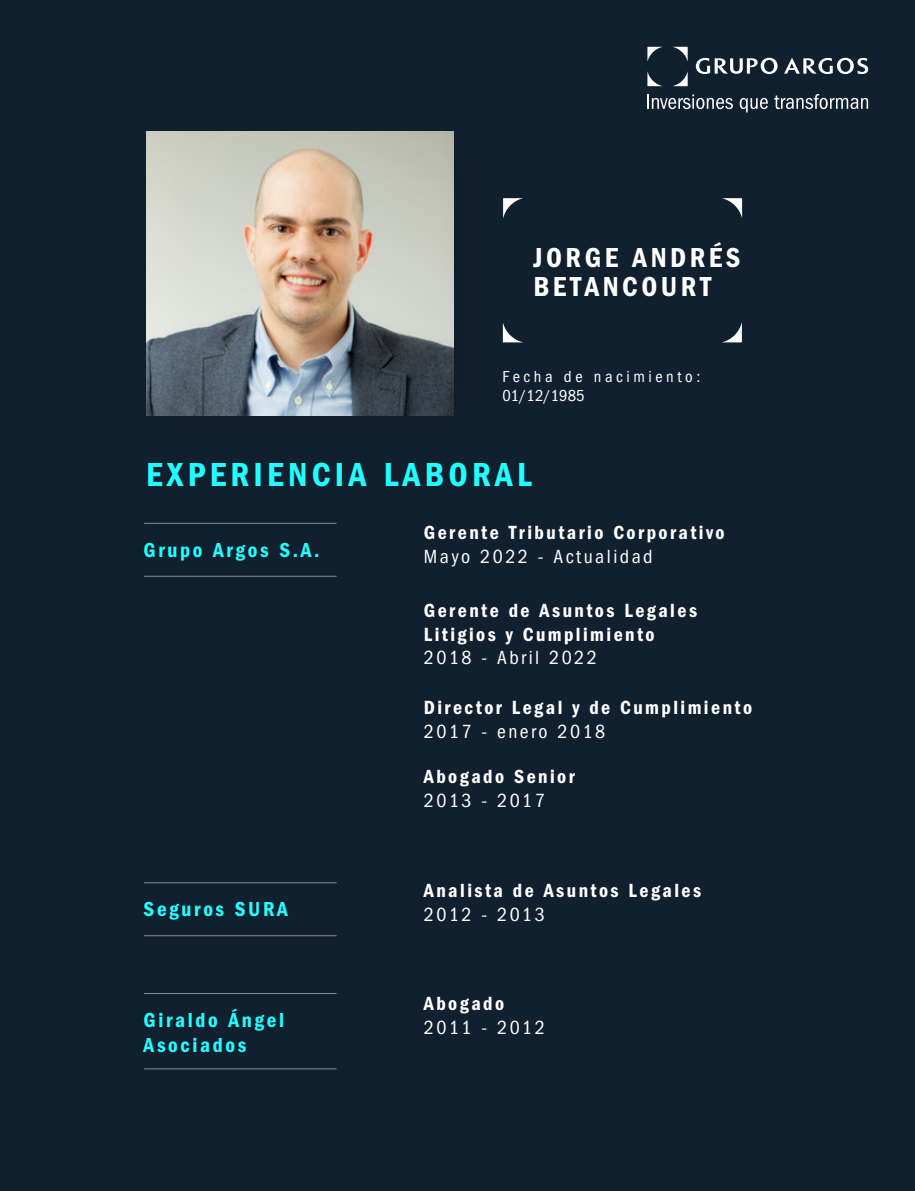
<style>
.page{position:relative;width:915px;height:1191px;background:#fff}
.page>*{position:absolute;margin:0;border:0;box-sizing:border-box;transform-origin:0 0}
.t1{font:34.5px "ITC Franklin Gothic Std Dm Cd";letter-spacing:.125em;color:#20ffff}
.t2{font:28.5px/28.5px "ITC Franklin Gothic Std Dm Cd";letter-spacing:.125em;color:#fff}
.t3{font:21px/25.2px "ITC Franklin Gothic Std Dm Cd";letter-spacing:.125em;color:#20ffff}
.t4{font:19.8px/23.7px "ITC Franklin Gothic Std Dm Cd";letter-spacing:.125em;color:#fff}
.t5{font:condensed 19.8px "ITC Franklin Gothic Std";letter-spacing:.125em;color:#fff}
.t6{font:condensed 16.5px/18.8px "ITC Franklin Gothic Std";letter-spacing:.215em;color:#fff}
</style>
<div class="page">
<div style="left:0;top:0;width:914px;height:1191px;background:#11202f"></div>
<svg style="left:673px;top:47px;width:14px;height:13px"></svg>
<svg style="left:647px;top:47px;width:15px;height:15px"></svg>
<svg style="left:673px;top:73px;width:14px;height:13px"></svg>
<svg style="left:647px;top:71px;width:15px;height:15px"></svg>
<svg style="left:695px;top:58px;width:172px;height:16px"></svg>
<svg style="left:647px;top:94px;width:85px;height:15px"></svg>
<svg style="left:739px;top:98px;width:28px;height:14px"></svg>
<svg style="left:774px;top:94px;width:93px;height:15px"></svg>
<svg style="left:722px;top:198px;width:19px;height:17px"></svg>
<svg style="left:723px;top:325px;width:18px;height:17px"></svg>
<svg style="left:502px;top:322px;width:20px;height:20px"></svg>
<svg style="left:503px;top:198px;width:20px;height:21px"></svg>
<hr style="left:144px;top:576px;width:192px;height:1px;background:#fff">
<hr style="left:144px;top:523px;width:192px;height:1px;background:#fff">
<hr style="left:144px;top:935px;width:192px;height:1px;background:#fff">
<hr style="left:144px;top:882px;width:192px;height:1px;background:#fff">
<hr style="left:144px;top:1068px;width:192px;height:1px;background:#fff">
<hr style="left:144px;top:993px;width:192px;height:1px;background:#fff">
<img style="left:146px;top:131px;width:307px;height:284px">
<h2 class="t2" style="left:533px;top:244px;width:208px">JORGE ANDRÉS<br>BETANCOURT</h2>
<p class="t6" style="left:502px;top:367px;width:199px">Fecha de nacimiento:<br>01/12/1985</p>
<h1 class="t1" style="left:146px;top:455px;width:387px">EXPERIENCIA LABORAL</h1>
<p class="t3" style="left:144px;top:537px;width:177px">Grupo Argos S.A.</p>
<p class="t3" style="left:144px;top:896px;width:146px">Seguros SURA</p>
<p class="t3" style="left:144px;top:1007px;width:142px">Giraldo Ángel<br>Asociados</p>
<p class="t4" style="left:424px;top:520px;width:302px">Gerente Tributario Corporativo</p>
<p class="t5" style="left:424px;top:545px;width:230px">Mayo 2022 - Actualidad</p>
<p class="t4" style="left:424px;top:599px;width:274px">Gerente de Asuntos Legales<br>Litigios y Cumplimiento</p>
<p class="t5" style="left:424px;top:647px;width:174px">2018 - Abril 2022</p>
<p class="t4" style="left:424px;top:695px;width:329px">Director Legal y de Cumplimiento</p>
<p class="t5" style="left:424px;top:720px;width:183px">2017 - enero 2018</p>
<p class="t4" style="left:424px;top:765px;width:152px">Abogado Senior</p>
<p class="t5" style="left:424px;top:789px;width:122px">2013 - 2017</p>
<p class="t4" style="left:424px;top:878px;width:279px">Analista de Asuntos Legales</p>
<p class="t5" style="left:424px;top:903px;width:122px">2012 - 2013</p>
<p class="t4" style="left:424px;top:991px;width:82px">Abogado</p>
<p class="t5" style="left:424px;top:1016px;width:122px">2011 - 2012</p>
</div>
